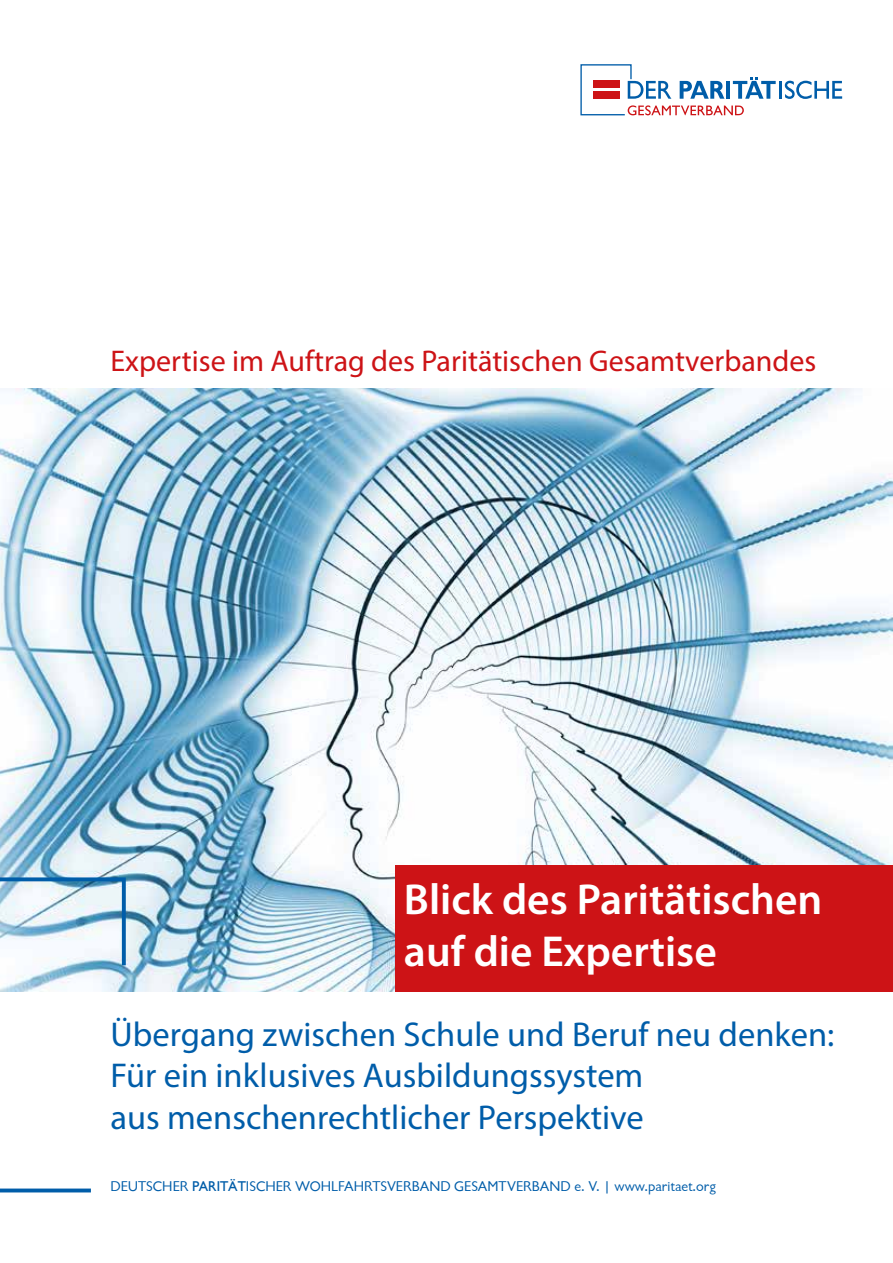
<style>
.page{position:relative;width:893px;height:1263px;background:#fff}
.page>*{position:absolute;margin:0;border:0;box-sizing:border-box;transform-origin:0 0}
.t1{font:600 43.5px/52.2px "Myriad Pro";color:#fff}
.t2{font:34.5px/41.4px "Myriad Pro";color:#005da9}
.t3{font:30px "Myriad Pro";color:#cd1316}
.t4{font:14.55px "Chantilly";color:#005da9}
.s1{font-weight:500}
</style>
<div class="page">
<img style="left:0;top:389px;width:893px;height:603px">
<svg style="left:0;top:877px;width:126px;height:315px"></svg>
<hr style="left:779px;top:81px;width:3px;height:18px;background:#005da9">
<svg style="left:785px;top:81px;width:57px;height:18px"></svg>
<svg style="left:580px;top:64px;width:196px;height:51px"></svg>
<div style="left:395px;top:866px;width:498px;height:126px;background:#cd1316"></div>
<p class="t3" style="left:111px;top:342px;width:707px">Expertise im Auftrag des Paritätischen Gesamtverbandes</p>
<p class="t1" style="left:404px;top:872px;width:420px">Blick des Paritätischen auf die Expertise</p>
<p class="t2" style="left:111px;top:1013px;width:725px">Übergang zwischen Schule und Beruf neu denken:<br>Für ein inklusives Ausbildungssystem<br>aus menschenrechtlicher Perspektive</p>
<p class="t4" style="left:111px;top:1178px;width:607px">DEUTSCHER <span class="s1">PARITÄT</span>ISCHER WOHLFAHRTSVERBAND GESAMTVERBAND e. V. | www.paritaet.org</p>
</div>
